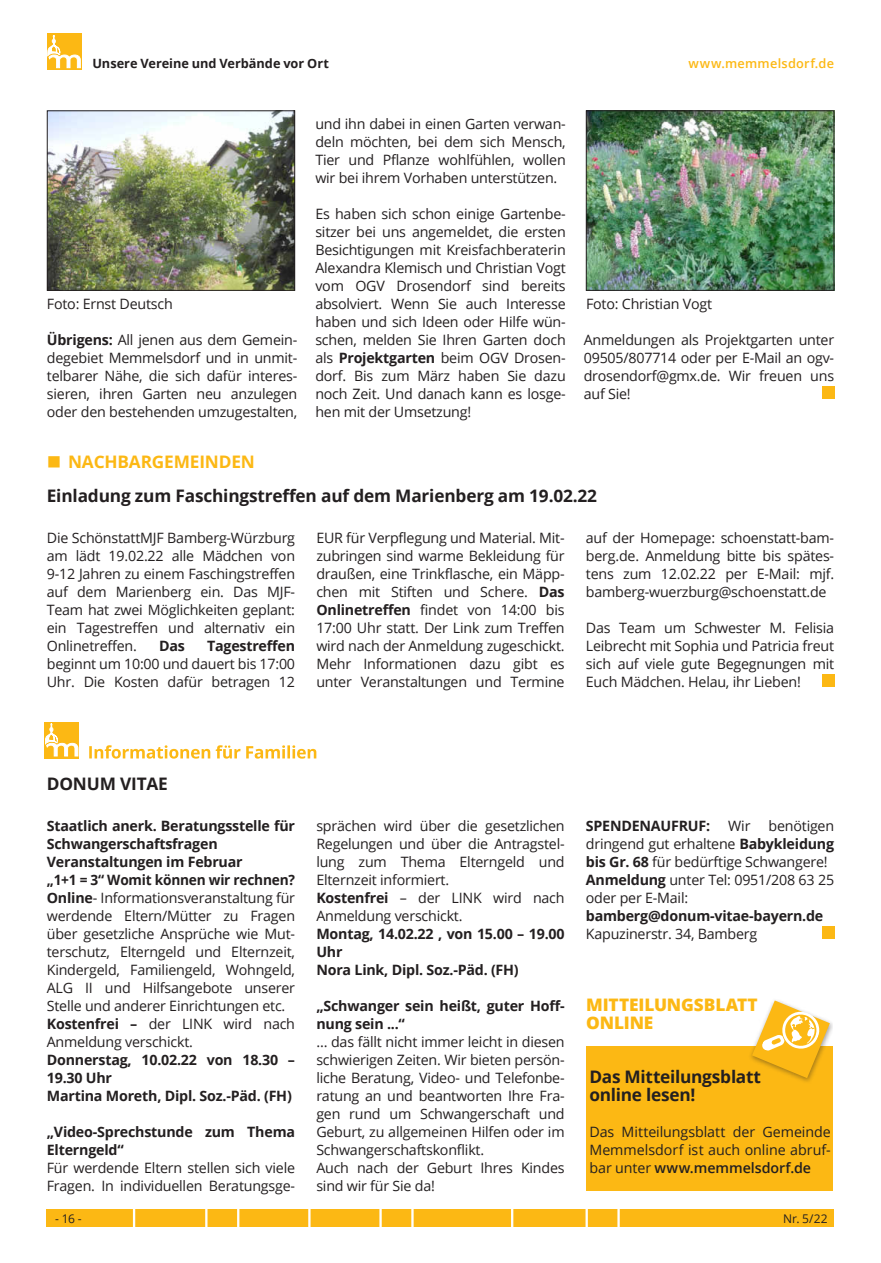
<style>
.page{position:relative;width:881px;height:1263px;background:#fff}
.page>*{position:absolute;margin:0;border:0;box-sizing:border-box;transform-origin:0 0}
.t1{font:700 17.25px/33.5px "Open Sans";letter-spacing:-.01em;color:#231f20}
.t2{font:800 17.25px/18px "Open Sans";letter-spacing:-.01em;color:#fcb814}
.t3{font:14.25px/18px "Open Sans";letter-spacing:-.015em;color:#231f20;text-align:justify}
.t4{font:700 14.25px/18px "Open Sans";letter-spacing:-.015em;color:#231f20}
.t5{font:700 12.75px "Open Sans";color:#231f20}
.t6{font:600 12.75px "Open Sans";letter-spacing:.02em;color:#fcb814}
.t7{font:12px "Open Sans";color:#231f20}
.s1{font-weight:700}
.s2{color:#fcb814}
.s3{font-weight:600}
</style>
<div class="page">
<svg style="left:47px;top:34px;width:34px;height:36px"></svg>
<svg style="left:47px;top:35px;width:33px;height:33px"></svg>
<div style="left:47px;top:1210px;width:786px;height:17px;background:#fcb814"></div>
<svg style="left:133px;top:1210px;width:2px;height:17px"></svg>
<svg style="left:205px;top:1210px;width:2px;height:17px"></svg>
<svg style="left:237px;top:1210px;width:2px;height:17px"></svg>
<svg style="left:308px;top:1210px;width:2px;height:17px"></svg>
<svg style="left:379px;top:1210px;width:2px;height:17px"></svg>
<svg style="left:411px;top:1210px;width:2px;height:17px"></svg>
<svg style="left:511px;top:1210px;width:2px;height:17px"></svg>
<svg style="left:585px;top:1210px;width:2px;height:17px"></svg>
<svg style="left:617px;top:1210px;width:2px;height:17px"></svg>
<div style="left:821px;top:386px;width:12px;height:13px;background:#fcb814"></div>
<img style="left:49px;top:113px;width:244px;height:176px">
<div style="left:47px;top:111px;width:248px;height:180px;border:1px solid #231f20"></div>
<img style="left:587px;top:113px;width:244px;height:176px">
<div style="left:585px;top:111px;width:248px;height:180px;border:1px solid #231f20"></div>
<div style="left:821px;top:674px;width:12px;height:13px;background:#fcb814"></div>
<svg style="left:89px;top:745px;width:227px;height:14px"></svg>
<svg style="left:44px;top:722px;width:35px;height:36px"></svg>
<svg style="left:45px;top:723px;width:33px;height:33px"></svg>
<div style="left:821px;top:926px;width:12px;height:13px;background:#fcb814"></div>
<div style="left:585px;top:1046px;width:247px;height:145px;background:#fcb814"></div>
<div style="left:748px;top:998px;width:84px;height:86px;background:#231f20;opacity:.41"></div>
<svg style="left:751px;top:1000px;width:78px;height:78px"></svg>
<p class="t5" style="left:92px;top:54px;width:238px">Unsere Vereine und Verbände vor Ort</p>
<p class="t6" style="left:688px;top:55px;width:147px">www.memmelsdorf.de</p>
<p class="t3" style="left:315px;top:114px;width:252px">und ihn dabei in einen Garten verwan&shy;deln möchten, bei dem sich Mensch, Tier und Pflanze wohlfühlen, wollen wir bei ihrem Vorhaben unterstützen.</p>
<p class="t3" style="left:315px;top:204px;width:252px">Es haben sich schon einige Gartenbe&shy;sitzer bei uns angemeldet, die ersten Besichtigungen mit Kreisfachberaterin Alexandra Klemisch und Christian Vogt vom OGV Drosendorf sind bereits absolviert. Wenn Sie auch Interesse haben und sich Ideen oder Hilfe wün&shy;schen, melden Sie Ihren Garten doch als <span class="s1">Projektgarten</span> beim OGV Drosen&shy;dorf. Bis zum März haben Sie dazu noch Zeit. Und danach kann es losge&shy;hen mit der Umsetzung!</p>
<p class="t3" style="left:47px;top:294px;width:127px">Foto: Ernst Deutsch</p>
<p class="t3" style="left:585px;top:294px;width:127px">Foto: Christian Vogt</p>
<p class="t3" style="left:47px;top:330px;width:252px"><span class="s1">Übrigens:</span> All jenen aus dem Gemein&shy;degebiet Memmelsdorf und in unmit&shy;telbarer Nähe, die sich dafür interes&shy;sieren, ihren Garten neu anzulegen oder den bestehenden umzugestalten,</p>
<p class="t3" style="left:583px;top:330px;width:252px">Anmeldungen als Projektgarten unter 09505/807714 oder per E-Mail an ogv&shy;drosendorf@gmx.de. Wir freuen uns auf Sie!</p>
<p class="t1" style="left:47px;top:445px;width:551px"><span class="s2">■ NACHBARGEMEINDEN<br></span>Einladung zum Faschingstreffen auf dem Marienberg am 19.02.22</p>
<p class="t3" style="left:47px;top:528px;width:250px">Die SchönstattMJF Bamberg-Würzburg am lädt 19.02.22 alle Mädchen von 9-12 Jahren zu einem Faschingstreffen auf dem Marienberg ein. Das MJF-Team hat zwei Möglichkeiten geplant: ein Tagestreffen und alternativ ein Onlinetreffen.</p>
<p class="t3" style="left:316px;top:528px;width:250px">EUR für Verpflegung und Material. Mit&shy;zubringen sind warme Bekleidung für draußen, eine Trinkflasche, ein Mäpp&shy;chen mit Stiften und Schere. <span class="s1">Das Onlinetreffen</span> findet von 14:00 bis 17:00 Uhr statt. Der Link zum Treffen wird nach der Anmeldung zugeschickt.<br>Mehr Informationen dazu gibt es unter Veranstaltungen und Termine</p>
<p class="t3" style="left:585px;top:528px;width:250px">auf der Homepage: schoenstatt-bam&shy;berg.de. Anmeldung bitte bis spätes&shy;tens zum 12.02.22 per E-Mail: mjf. bamberg-wuerzburg@schoenstatt.de</p>
<p class="t3" style="left:585px;top:618px;width:250px">Das Team um Schwester M. Felisia Leibrecht mit Sophia und Patricia freut sich auf viele gute Begegnungen mit Euch Mädchen. Helau, ihr Lieben!</p>
<p class="t4" style="left:159px;top:636px;width:27px">Das</p>
<p class="t4" style="left:207px;top:636px;width:89px">Tagestreffen</p>
<p class="t3" style="left:47px;top:654px;width:250px">beginnt um 10:00 und dauert bis 17:00<br>Uhr. Die Kosten dafür betragen 12</p>
<p class="t1" style="left:47px;top:766px;width:123px">DONUM VITAE</p>
<p class="t3" style="left:47px;top:816px;width:250px;text-align:left"><span class="s1">Staatlich anerk. Beratungsstelle für Schwangerschaftsfragen Veranstaltungen im Februar<br>„1+1 = 3“ Womit können wir rechnen?<br>Online</span>- Informationsveranstaltung für werdende Eltern/Mütter zu Fragen über gesetzliche Ansprüche wie Mut&shy;terschutz, Elterngeld und Elternzeit, Kindergeld, Familiengeld, Wohngeld, ALG II und Hilfsangebote unserer Stelle und anderer Einrichtungen etc.<br><span class="s1">Kostenfrei –</span> der LINK wird nach Anmeldung verschickt.</p>
<p class="t4" style="left:47px;top:1050px;width:250px">Donnerstag, 10.02.22 von 18.30 –<br>19.30 Uhr<br>Martina Moreth, Dipl. Soz.-Päd. (FH)</p>
<p class="t4" style="left:47px;top:1122px;width:250px">„Video-Sprechstunde zum Thema<br>Elterngeld“</p>
<p class="t3" style="left:47px;top:1158px;width:250px">Für werdende Eltern stellen sich viele<br>Fragen. In individuellen Beratungsge-</p>
<p class="t3" style="left:316px;top:816px;width:250px;text-align:left">sprächen wird über die gesetzlichen<br>Regelungen und über die Antragstel&shy;lung zum Thema Elterngeld und<br>Elternzeit informiert.<br><span class="s1">Kostenfrei</span> – der LINK wird nach<br>Anmeldung verschickt.</p>
<p class="t4" style="left:316px;top:924px;width:250px">Montag, 14.02.22 , von 15.00 – 19.00<br>Uhr<br>Nora Link, Dipl. Soz.-Päd. (FH)</p>
<p class="t4" style="left:316px;top:996px;width:250px">„Schwanger sein heißt, guter Hoff&shy;nung sein ...“</p>
<p class="t3" style="left:316px;top:1032px;width:250px;text-align:left">… das fällt nicht immer leicht in diesen schwierigen Zeiten. Wir bieten persön&shy;liche Beratung, Video- und Telefonbe&shy;ratung an und beantworten Ihre Fra&shy;gen rund um Schwangerschaft und Geburt, zu allgemeinen Hilfen oder im Schwangerschaftskonflikt.<br>Auch nach der Geburt Ihres Kindes sind wir für Sie da!</p>
<p class="t3" style="left:585px;top:816px;width:250px;text-align:left;text-indent:182px">benötigen dringend gut erhaltene <span class="s1">Babykleidung bis Gr. 68</span> für bedürftige Schwangere!<br><span class="s1">Anmeldung</span> unter Tel: 0951/208 63 25 oder per E-Mail:</p>
<p class="t4" style="left:585px;top:906px;width:239px">bamberg@donum-vitae-bayern.de</p>
<p class="t3" style="left:585px;top:924px;width:173px">Kapuzinerstr. 34, Bamberg</p>
<p class="t4" style="left:585px;top:816px;width:126px">SPENDENAUFRUF:</p>
<p class="t3" style="left:728px;top:816px;width:24px">Wir</p>
<p class="t2" style="left:586px;top:994px;width:173px">MITTEILUNGSBLATT<br>ONLINE</p>
<p class="t1" style="left:589px;top:1067px;width:173px;line-height:18px">Das Mitteilungsblatt online lesen!</p>
<p class="t3" style="left:589px;top:1122px;width:243px">Das Mitteilungsblatt der Gemeinde Memmelsdorf ist auch online abruf&shy;bar unter <span class="s3">www.memmelsdorf.de</span></p>
<p class="t7" style="left:55px;top:1211px;width:28px">- 16 -</p>
<p class="t7" style="left:783px;top:1211px;width:46px">Nr. 5/22</p>
</div>
